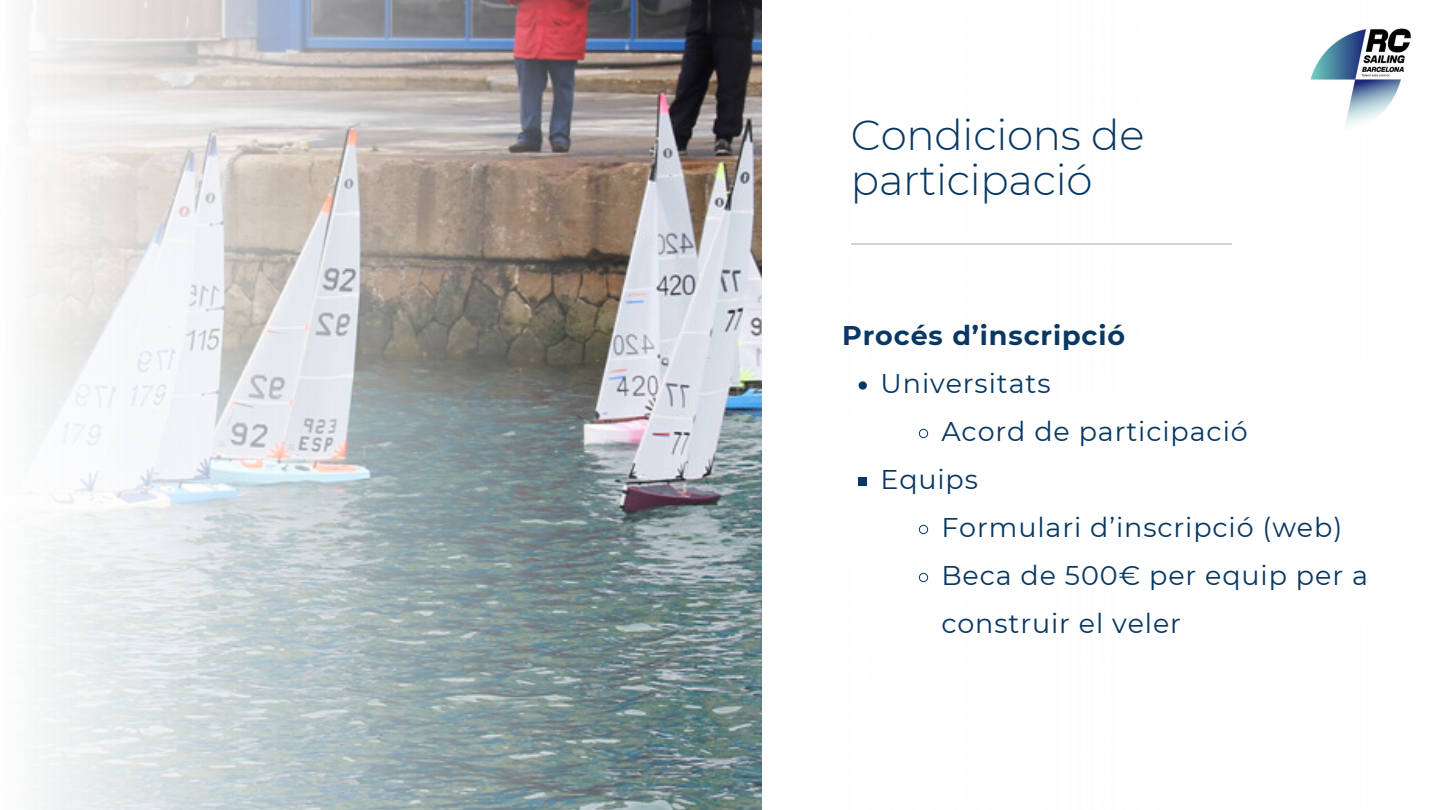
<style>
.page{position:relative;width:1440px;height:810px;background:#fff}
.page>*{position:absolute;margin:0;border:0;box-sizing:border-box;transform-origin:0 0}
.t1{font:300 42px/45px "Montserrat";letter-spacing:-.005em;color:#083863}
.t2{font:27px/48px "Montserrat";letter-spacing:.035em;color:#083863}
.t3{font:700 27px "Montserrat";letter-spacing:.035em;color:#083863}
</style>
<div class="page">
<img style="left:26px;top:0;width:1206px;height:810px">
<svg style="left:851px;top:243px;width:380px;height:1px"></svg>
<svg style="left:859px;top:381px;width:8px;height:9px"></svg>
<svg style="left:919px;top:429px;width:9px;height:9px"></svg>
<div style="left:859px;top:477px;width:8px;height:9px;background:#083863"></div>
<svg style="left:919px;top:525px;width:9px;height:9px"></svg>
<svg style="left:919px;top:573px;width:9px;height:9px"></svg>
<img style="left:1311px;top:28px;width:100px;height:98px">
<p class="t1" style="left:851px;top:112px;width:295px">Condicions de participació</p>
<p class="t3" style="left:842px;top:319px;width:284px">Procés d’inscripció</p>
<p class="t2" style="left:881px;top:360px;width:171px">Universitats</p>
<p class="t2" style="left:941px;top:408px;width:308px">Acord de participació</p>
<p class="t2" style="left:881px;top:456px;width:99px">Equips</p>
<p class="t2" style="left:941px;top:504px;width:402px">Formulari d’inscripció (web)</p>
<p class="t2" style="left:941px;top:552px;width:428px">Beca de 500€ per equip per a construir el veler</p>
</div>
